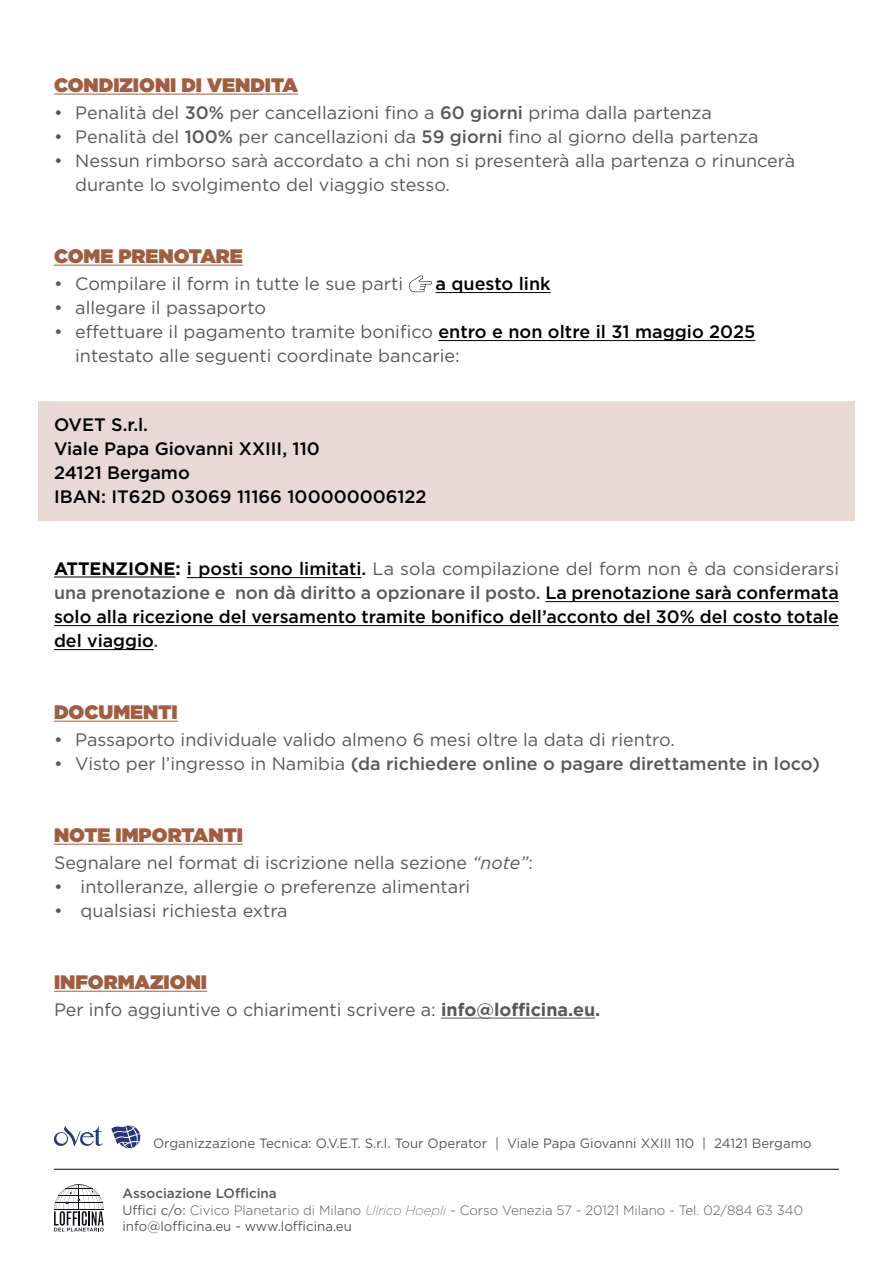
<style>
.page{position:relative;width:893px;height:1263px;background:#fff}
.page>*{position:absolute;margin:0;border:0;box-sizing:border-box;transform-origin:0 0}
.t1{font:900 19.5px "Gotham";color:#a15d40}
.t2{font:18px/24px "Gotham";color:#58595b}
.t3{font:500 18px/24px "Gotham";color:#000}
.t4{font:500 18px "Gotham";color:#58595b}
.t5{font:300 13.5px/16.5px "Gotham";color:#58595b}
.t6{font:13.5px "Gotham";color:#58595b}
.s1{font-weight:500}
.s2{font-weight:500;color:#000}
.s3{font-weight:700}
.s4{font-weight:400;color:#58595b}
.s5{color:#58595b}
.s6{font-weight:400}
.s7{font-style:italic}
.s8{font-weight:200;font-style:italic}
</style>
<div class="page">
<div style="left:38px;top:402px;width:817px;height:119px;background:#e9d9d4"></div>
<svg style="left:111px;top:1125px;width:30px;height:23px"></svg>
<svg style="left:54px;top:1125px;width:49px;height:21px"></svg>
<hr style="left:54px;top:1169px;width:785px;height:1px;background:#000">
<svg style="left:54px;top:1184px;width:50px;height:47px"></svg>
<hr style="left:54px;top:94px;width:244px;height:1px;background:#a15d40">
<hr style="left:54px;top:265px;width:189px;height:1px;background:#a15d40">
<hr style="left:436px;top:292px;width:115px;height:1px;background:#000">
<hr style="left:438px;top:340px;width:317px;height:1px;background:#000">
<hr style="left:54px;top:576px;width:121px;height:1px;background:#000">
<hr style="left:187px;top:577px;width:174px;height:1px;background:#000">
<hr style="left:545px;top:601px;width:294px;height:1px;background:#000">
<hr style="left:54px;top:625px;width:785px;height:1px;background:#000">
<hr style="left:54px;top:649px;width:100px;height:1px;background:#000">
<hr style="left:54px;top:721px;width:124px;height:1px;background:#a15d40">
<hr style="left:54px;top:844px;width:189px;height:1px;background:#a15d40">
<hr style="left:54px;top:991px;width:153px;height:1px;background:#a15d40">
<hr style="left:441px;top:1017px;width:154px;height:1px;background:#58595b">
<svg style="left:409px;top:275px;width:23px;height:17px"></svg>
<p class="t1" style="left:54px;top:71px;width:246px">CONDIZIONI DI VENDITA</p>
<p class="t2" style="left:54px;top:100px;width:659px">• Penalità del <span class="s1">30%</span> per cancellazioni fino a <span class="s1">60 giorni</span> prima dalla partenza</p>
<p class="t2" style="left:54px;top:124px;width:706px">• Penalità del <span class="s1">100%</span> per cancellazioni da <span class="s1">59 giorni</span> fino al giorno della partenza</p>
<p class="t2" style="left:75px;top:148px;width:721px;text-indent:-21px">• Nessun rimborso sarà accordato a chi non si presenterà alla partenza o rinuncerà durante lo svolgimento del viaggio stesso.</p>
<p class="t1" style="left:54px;top:242px;width:190px">COME PRENOTARE</p>
<p class="t2" style="left:54px;top:271px;width:351px">• Compilare il form in tutte le sue parti</p>
<p class="t3" style="left:436px;top:272px;width:117px">a questo link</p>
<p class="t2" style="left:54px;top:295px;width:214px">• allegare il passaporto</p>
<p class="t2" style="left:75px;top:319px;width:682px;text-indent:-21px">• effettuare il pagamento tramite bonifico <span class="s2">entro e non oltre il 31 maggio 2025 </span>intestato alle seguenti coordinate bancarie:</p>
<p class="t3" style="left:54px;top:413px;width:374px">OVET S.r.l.<br>Viale Papa Giovanni XXIII, 110<br>24121 Bergamo<br>IBAN: IT62D 03069 11166 100000006122</p>
<p class="t3" style="left:54px;top:557px;width:787px;text-align:justify"><span class="s3">ATTENZIONE:</span> i posti sono limitati. <span class="s4">La sola compilazione del form non è da considerarsi </span><span class="s5">una prenotazione e non dà diritto a opzionare il posto.</span> La prenotazione sarà confermata solo alla ricezione del versamento tramite bonifico dell’acconto del 30% del costo totale del viaggio<span class="s5">.</span></p>
<p class="t1" style="left:54px;top:698px;width:125px">DOCUMENTI</p>
<p class="t2" style="left:54px;top:727px;width:622px">• Passaporto individuale valido almeno 6 mesi oltre la data di rientro.</p>
<p class="t4" style="left:54px;top:752px;width:767px"><span class="s6">• Visto per l’ingresso in Namibia</span> (da richiedere online o pagare direttamente in loco)</p>
<p class="t1" style="left:54px;top:821px;width:191px">NOTE IMPORTANTI</p>
<p class="t2" style="left:54px;top:850px;width:480px">Segnalare nel format di iscrizione nella sezione <span class="s7">“note”</span>:</p>
<p class="t2" style="left:54px;top:874px;width:418px">• intolleranze, allergie o preferenze alimentari</p>
<p class="t2" style="left:54px;top:898px;width:235px">• qualsiasi richiesta extra</p>
<p class="t1" style="left:54px;top:968px;width:155px">INFORMAZIONI</p>
<p class="t2" style="left:54px;top:997px;width:548px">Per info aggiuntive o chiarimenti scrivere a: <span class="s3">info@lofficina.eu.</span></p>
<p class="t6" style="left:153px;top:1135px;width:660px">Organizzazione Tecnica: O.V.E.T. S.r.l. Tour Operator | Viale Papa Giovanni XXIII 110 | 24121 Bergamo</p>
<p class="t5" style="left:122px;top:1185px;width:682px"><span class="s1">Associazione LOfficina<br></span><span class="s6">Uffici c/o:</span> Civico Planetario di Milano <span class="s8">Ulrico Hoepli</span> - Corso Venezia 57 - 20121 Milano - Tel. 02/884 63 340 <span class="s6">info@lofficina.eu - www.lofficina.eu</span></p>
</div>
